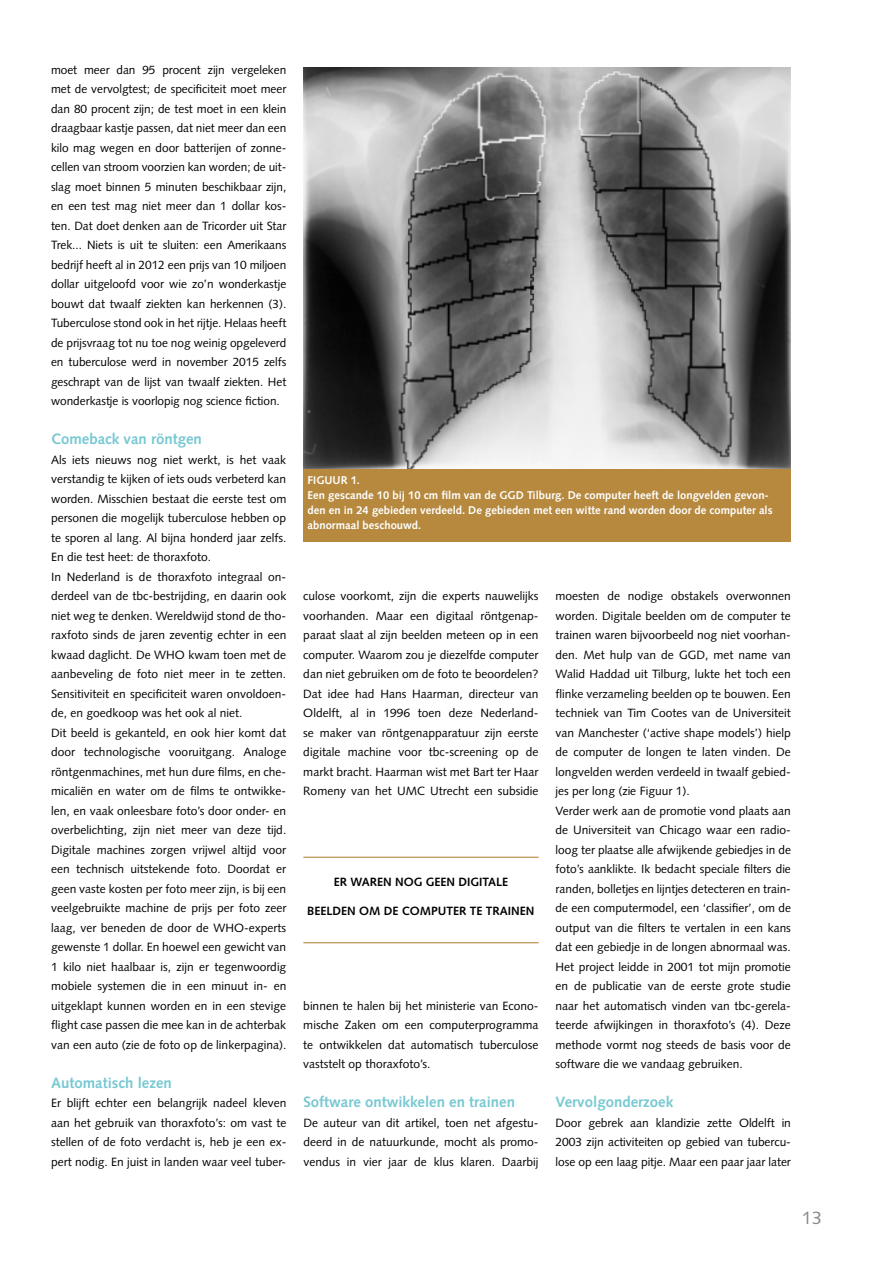
<style>
.page{position:relative;width:893px;height:1263px;background:#fff}
.page>*{position:absolute;margin:0;border:0;box-sizing:border-box;transform-origin:0 0}
.t1{font:18px "Syntax";color:#878787}
.t2{font:700 15px "Syntax";color:#77c8d2}
.t3{font:12px/19.5px "Syntax";color:#000;text-align:justify}
.t4{font:700 12px "Syntax";color:#000}
.t5{font:700 11.25px/15px "Syntax";color:#fff}
</style>
<div class="page">
<img style="left:303px;top:67px;width:488px;height:402px">
<div style="left:303px;top:469px;width:488px;height:73px;background:#b6893f"></div>
<hr style="left:303px;top:857px;width:236px;height:1px;background:#b6893f">
<hr style="left:303px;top:942px;width:236px;height:1px;background:#b6893f">
<p class="t3" style="left:51px;top:60px;width:237px">moet meer dan 95 procent zijn vergeleken met de vervolgtest; de specificiteit moet meer dan 80 procent zijn; de test moet in een klein draagbaar kastje passen, dat niet meer dan een kilo mag wegen en door batterijen of zonne&shy;cellen van stroom voorzien kan worden; de uit&shy;slag moet binnen 5 minuten beschikbaar zijn, en een test mag niet meer dan 1 dollar kos&shy;ten. Dat doet denken aan de Tricorder uit Star Trek... N iets is uit te sluiten: een Amerikaans bedrijf heeft al in 2012 een prijs van 10 miljoen dollar uitgeloofd voor wie zo’n wonderkastje bouwt dat twaalf ziekten kan herkennen (3).<br>Tuberculose stond ook in het rijtje. Helaas heeft de prijsvraag tot nu toe nog weinig opgeleverd en tuberculose werd in november 2015 zelfs geschrapt van de lijst van twaalf ziekten. Het wonderkastje is voorlopig nog science fiction.</p>
<p class="t2" style="left:51px;top:430px;width:152px">Comeback van röntgen</p>
<p class="t3" style="left:51px;top:450px;width:237px;text-align:left">Als iets nieuws nog niet werkt, is het vaak verstandig te kijken of iets ouds verbeterd kan worden. Misschien bestaat die eerste test om personen die mogelijk tuberculose hebben op te sporen al lang. Al bijna honderd jaar zelfs.<br>En die test heet: de thoraxfoto.<br>In N ederland is de thoraxfoto integraal on&shy;derdeel van de tbc-bestrijding, en daarin ook niet weg te denken. Wereldwijd stond de tho&shy;raxfoto sinds de jaren zeventig echter in een kwaad daglicht. De WHO kwam toen met de aanbeveling de foto niet meer in te zetten.<br>Sensitiviteit en specificiteit waren onvoldoen&shy;de, en goedkoop was het ook al niet.<br>Dit beeld is gekanteld, en ook hier komt dat door technologische vooruitgang. Analoge röntgenmachines, met hun dure films, en che&shy;micaliën en water om de films te ontwikke&shy;len, en vaak onleesbare foto’s door onder- en overbelichting, zijn niet meer van deze tijd.<br>Digitale machines zorgen vrijwel altijd voor een technisch uitstekende foto. Doordat er geen vaste kosten per foto meer zijn, is bij een veelgebruikte machine de prijs per foto zeer laag, ver beneden de door de WHO-experts gewenste 1 dollar. En hoewel een gewicht van 1 kilo niet haalbaar is, zijn er tegenwoordig mobiele systemen die in een minuut in- en uitgeklapt kunnen worden en in een stevige flight case passen die mee kan in de achterbak van een auto (zie de foto op de linkerpagina).</p>
<p class="t2" style="left:51px;top:1074px;width:122px">Automatisch lezen</p>
<p class="t3" style="left:51px;top:1093px;width:237px">Er blijft echter een belangrijk nadeel kleven aan het gebruik van thoraxfoto’s: om vast te stellen of de foto verdacht is, heb je een ex&shy;pert nodig. En juist in landen waar veel tuber-</p>
<p class="t5" style="left:308px;top:472px;width:467px">Figuur 1.<br>Een gescande 10 bij 10 cm film van de GGD Tilburg. De computer heeft de longvelden gevon&shy;den en in 24 gebieden verdeeld. De gebieden met een witte rand worden door de computer als abnormaal beschouwd.</p>
<p class="t3" style="left:303px;top:586px;width:237px">culose voorkomt, zijn die experts nauwelijks voorhanden. Maar een digitaal röntgenap&shy;paraat slaat al zijn beelden meteen op in een computer. Waarom zou je diezelfde computer dan niet gebruiken om de foto te beoordelen?<br>Dat idee had Hans Haarman, directeur van Oldelft, al in 1996 toen deze Nederland&shy;se maker van röntgenapparatuur zijn eerste digitale machine voor tbc-screening op de markt bracht. Haarman wist met Bart ter Haar Romeny van het UMC Utrecht een subsidie</p>
<p class="t4" style="left:334px;top:875px;width:132px">Er waren nog geen digita</p>
<p class="t4" style="left:496px;top:875px;width:13px">le</p>
<p class="t4" style="left:307px;top:904px;width:227px">beelden om de computer te train en</p>
<p class="t3" style="left:303px;top:996px;width:237px">binnen te halen bij het ministerie van Econo&shy;mische Zaken om een computerprogramma te ontwikkelen dat automatisch tuberculose vaststelt op thoraxfoto’s.</p>
<p class="t2" style="left:303px;top:1093px;width:213px">Software ontwikkelen en trainen</p>
<p class="t3" style="left:303px;top:1113px;width:237px">De auteur van dit artikel, toen net afgestu&shy;deerd in de natuurkunde, mocht als promo&shy;vendus in vier jaar de klus klaren. Daarbij</p>
<p class="t3" style="left:556px;top:586px;width:237px">moesten de nodige obstakels overwonnen worden. Digitale beelden om de computer te trainen waren bijvoorbeeld nog niet voorhan&shy;den. Met hulp van de GGD</p>
<p class="t3" style="left:556px;top:645px;width:237px;text-align:left;text-indent:149px">, met name van Walid Haddad uit Tilburg, lukte het toch een flinke verzameling beelden op te bouwen. Een techniek van Tim Cootes van de Universiteit van Manchester (‘active shape models’) hielp de computer de longen te laten vinden. De longvelden werden verdeeld in twaalf gebied&shy;jes per long (zie Figuur 1).<br>Verder werk aan de promotie vond plaats aan de Universiteit van Chicago waar een radio&shy;loog ter plaatse alle afwijkende gebiedjes in de foto’s aanklikte. Ik bedacht speciale filters die randen, bolletjes en lijntjes detecteren en train&shy;de een computermodel, een ‘classifier’, om de output van die filters te vertalen in een kans dat een gebiedje in de longen abnormaal was.<br>Het project leidde in 2001 tot mijn promotie en de publicatie van de eerste grote studie naar het automatisch vinden van tbc-gerela&shy;teerde afwijkingen in thoraxfoto’s (4). Deze methode vormt nog steeds de basis voor de software die we vandaag gebruiken.</p>
<p class="t2" style="left:556px;top:1093px;width:119px">Vervolgonderzoek</p>
<p class="t3" style="left:556px;top:1113px;width:237px">Door gebrek aan klandizie zette Oldelft in 2003 zijn activiteiten op gebied van tubercu&shy;lose op een laag pitje. Maar een paar jaar later</p>
<h1 class="t1" style="left:802px;top:1207px;width:22px">13</h1>
</div>
